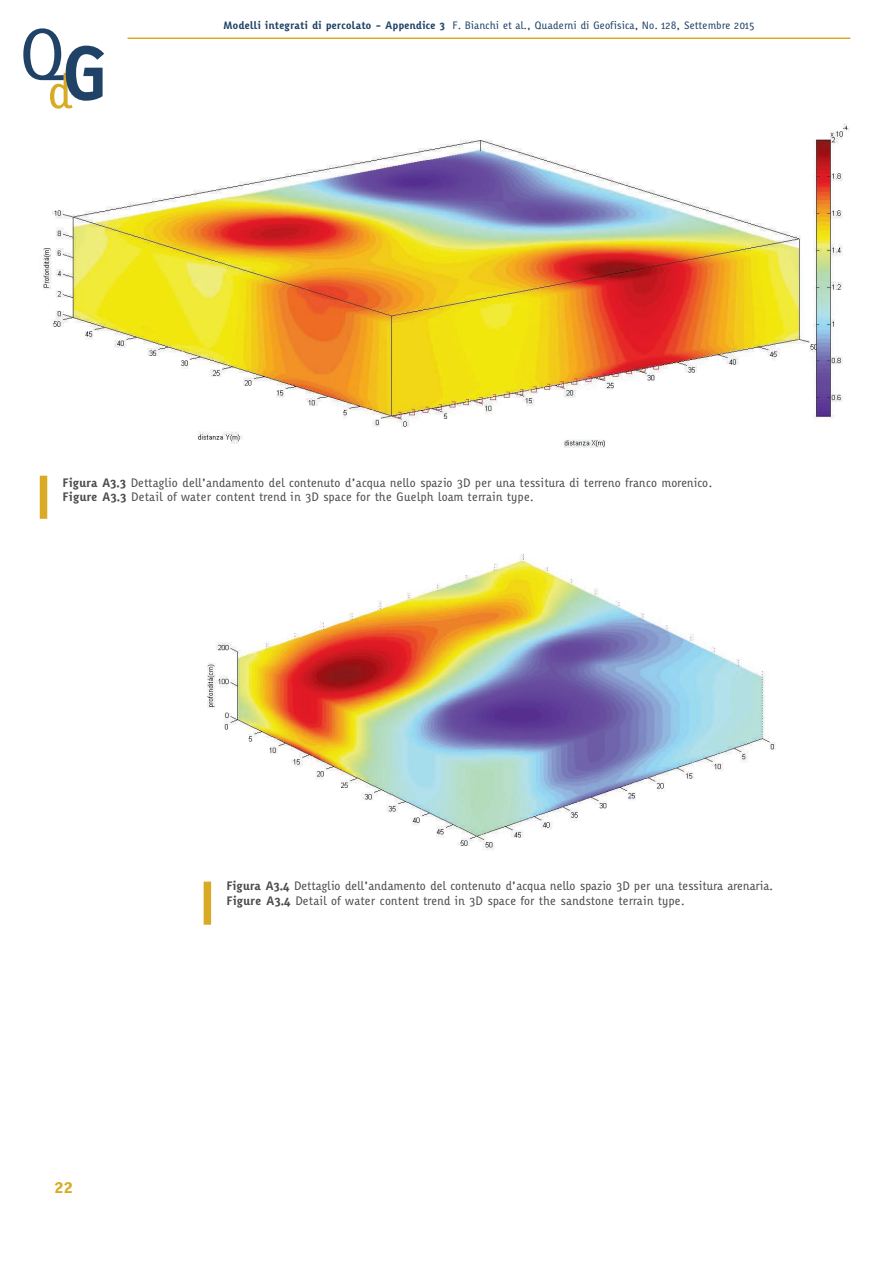
<style>
.page{position:relative;width:893px;height:1263px;background:#fff}
.page>*{position:absolute;margin:0;border:0;box-sizing:border-box;transform-origin:0 0}
.t1{font:700 18px "Karbid";color:#d9ab25}
.t2{font:12px/14.4px "Karbid";letter-spacing:-.01em;color:#4b4c4d}
.t3{font:10.5px "Karbid";color:#1f4266}
.s1{font-weight:700}
</style>
<div class="page">
<hr style="left:128px;top:38px;width:722px;height:1px;background:#d9ab25">
<div style="left:204px;top:881px;width:7px;height:44px;background:#d9ab25"></div>
<img style="left:207px;top:554px;width:569px;height:296px">
<div style="left:40px;top:476px;width:7px;height:43px;background:#d9ab25"></div>
<img style="left:43px;top:123px;width:807px;height:324px">
<svg style="left:23px;top:28px;width:81px;height:81px"></svg>
<p class="t3" style="left:224px;top:22px;width:532px"><span class="s1">Modelli integrati di percolato - Appendice 3</span> F. Bianchi et al., Quaderni di Geofisica, No. 128, Settembre 2015</p>
<p class="t2" style="left:63px;top:476px;width:652px"><span class="s1">Figura A3.3</span> Dettaglio dell’andamento del contenuto d’acqua nello spazio 3D per una tessitura di terreno franco morenico.<br><span class="s1">Figure A3.3</span> Detail of water content trend in 3D space for the Guelph loam terrain type.</p>
<h1 class="t1" style="left:55px;top:1179px;width:20px">22</h1>
<p class="t2" style="left:226px;top:880px;width:549px"><span class="s1">Figura A3.4</span> Dettaglio dell’andamento del contenuto d’acqua nello spazio 3D per una tessitura arenaria.<br><span class="s1">Figure A3.4</span> Detail of water content trend in 3D space for the sandstone terrain type.</p>
</div>
